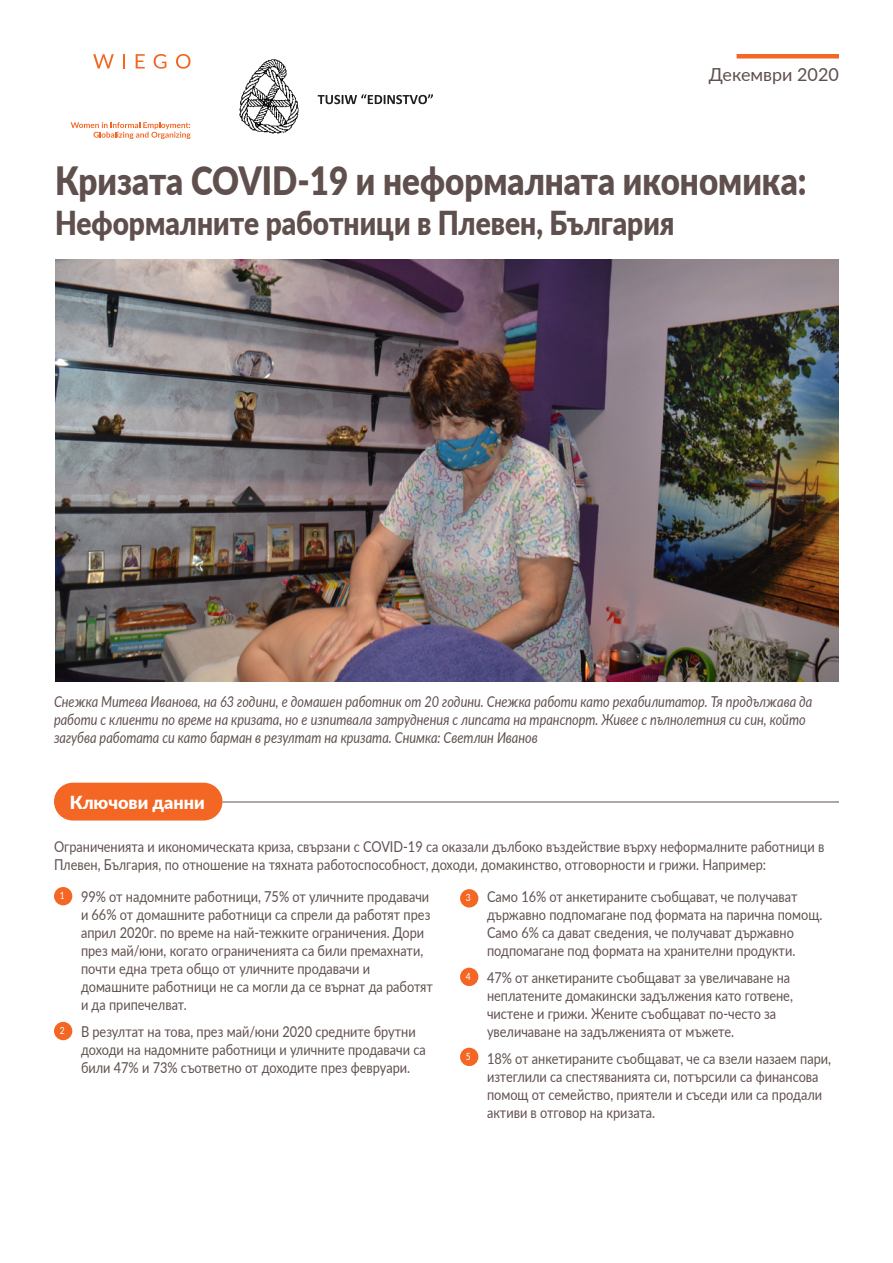
<style>
.page{position:relative;width:893px;height:1263px;background:#fff}
.page>*{position:absolute;margin:0;border:0;box-sizing:border-box;transform-origin:0 0}
.t1{font:900 39px "Lato";color:#5f504e;scale:.85 1}
.t2{font:900 33px "Lato";color:#5f504e;scale:.85 1}
.t3{font:18px "Lato";color:#5f504e}
.t4{font:900 18px "Lato";color:#fff}
.t5{font:15px/18px "Lato";color:#5f504e;scale:.85 1}
.t6{font:italic 15px/18px "Lato";color:#5f504e;scale:.85 1}
.t7{font:9.9px "Lato";color:#fff;scale:.85 1}
</style>
<div class="page">
<div style="left:460px;top:1048px;width:18px;height:18px;background:#f36624;border-radius:50%"></div>
<div style="left:460px;top:968px;width:18px;height:18px;background:#f36624;border-radius:50%"></div>
<div style="left:460px;top:889px;width:18px;height:18px;background:#f36624;border-radius:50%"></div>
<div style="left:54px;top:1022px;width:18px;height:18px;background:#f36624;border-radius:50%"></div>
<div style="left:54px;top:887px;width:18px;height:18px;background:#f36624;border-radius:50%"></div>
<div style="left:737px;top:54px;width:102px;height:5px;background:#f36624"></div>
<div style="left:54px;top:783px;width:168px;height:37px;background:#f36624;border-radius:19px"></div>
<hr style="left:222px;top:802px;width:617px;height:1px;background:#5f504e">
<svg style="left:318px;top:94px;width:115px;height:10px"></svg>
<img style="left:239px;top:59px;width:60px;height:75px">
<svg style="left:70px;top:54px;width:121px;height:85px"></svg>
<img style="left:55px;top:260px;width:784px;height:421px">
<p class="t3" style="left:709px;top:61px;width:131px">Декември 2020</p>
<h1 class="t1" style="left:55px;top:152px;width:886px">Кризата COVID-19 и неформалната икономика:</h1>
<h2 class="t2" style="left:55px;top:198px;width:730px">Неформалните работници в Плевен, България</h2>
<p class="t6" style="left:54px;top:692px;width:894px">Снежка Митева Иванова, на 63 години, е домашен работник от 20 години. Снежка работи като рехабилитатор. Тя продължaва да работи с клиенти по време на кризата, но е изпитвала затруднения с липсата на транспорт. Живее с пълнолетния си син, който загубва работата си като барман в резултат на кризата. Снимка: Светлин Иванов</p>
<p class="t4" style="left:70px;top:789px;width:137px">Ключови данни</p>
<p class="t5" style="left:54px;top:837px;width:908px">Ограниченията и икономическата криза, свързани с COVID-19 са оказали дълбоко въздействие върху неформалните работници в<br>Плевен, България, по отношение на тяхната работоспособност, доходи, домакинство, отговорности и грижи. Например:</p>
<p class="t5" style="left:81px;top:887px;width:416px">99% от надомните работници, 75% от уличните продавачи и 66% от домашните работници са спрели да работят през април 2020г. по време на най-тежките ограничения. Дори през май/юни, когато ограниченията са били премахнати, почти една трета общо от уличните продавачи и домашните работници не са могли да се върнат да работят и да припечелват.</p>
<p class="t5" style="left:81px;top:1022px;width:407px">В резултат на това, през май/юни 2020 средните брутни доходи на надомните работници и уличните продавачи са били 47% и 73% съответно от доходите през февруари.</p>
<p class="t5" style="left:487px;top:887px;width:396px">Само 16% от анкетираните съобщават, че получават държавно подпомагане под формата на парична помощ.<br>Само 6% са дават сведения, че получават държавно подпомагане под формата на хранителни продукти.</p>
<p class="t5" style="left:487px;top:968px;width:361px">47% от анкетираните съобщават за увеличаване на неплатените домакински задължения като готвене, чистене и грижи. Жените съобщават по-често за увеличаване на задълженията от мъжете.</p>
<p class="t5" style="left:487px;top:1049px;width:406px">18% от анкетираните съобщават, че са взели назаем пари, изтеглили са спестяванията си, потърсили са финансова помощ от семейство, приятели и съседи или са продали активи в отговор на кризата.</p>
<p class="t7" style="left:60px;top:890px;width:7px">1</p>
<p class="t7" style="left:466px;top:892px;width:7px">3</p>
<p class="t7" style="left:466px;top:971px;width:7px">4</p>
<p class="t7" style="left:60px;top:1025px;width:7px">2</p>
<p class="t7" style="left:466px;top:1051px;width:7px">5</p>
</div>
